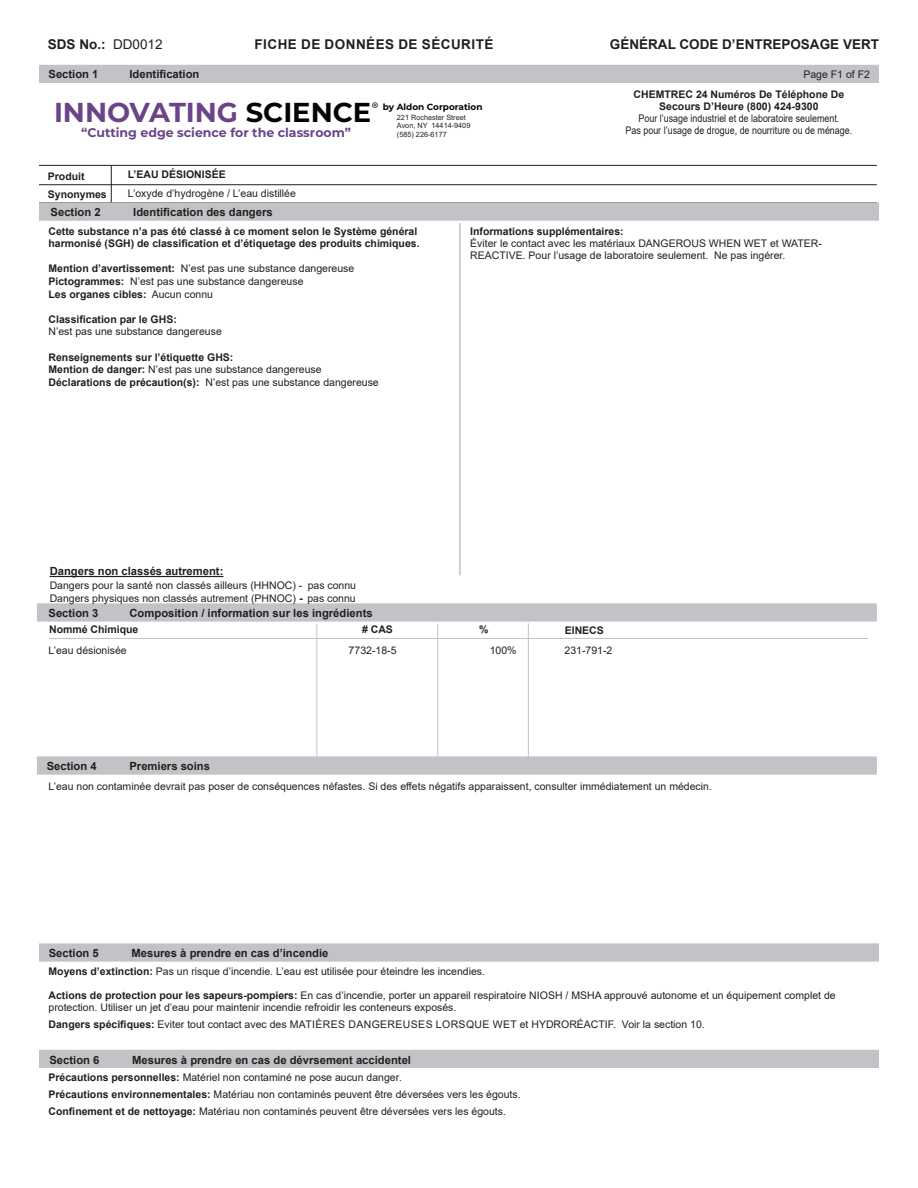
<style>
.page{position:relative;width:918px;height:1188px;background:#fff}
.page>*{position:absolute;margin:0;border:0;box-sizing:border-box;transform-origin:0 0}
.t1{font:700 27.3px "Montserrat";color:#6a4487}
.t2{font:700 13.5px "Arial";color:#231f20}
.t3{font:700 13.5px "Arial";letter-spacing:.035em;color:#231f20}
.t4{font:700 12.6px "Montserrat";color:#694588}
.t5{font:700 11.25px "Arial";color:#231f20}
.t6{font:10.5px/12px "Arial";color:#231f20}
.t7{font:700 10.5px/12.6px "Arial";color:#231f20}
.t8{font:10.5px/12px "Arial";color:#231f20;text-align:center;scale:.85 1}
.t9{font:700 8.85px "Montserrat";color:#040503}
.t10{font:7.35px/8.7px "Arial";color:#231f20}
.s1{font-weight:400}
.s2{color:#040503}
.s3{font-weight:700}
.s4{font-weight:700;font-size:11.25px}
</style>
<div class="page">
<hr style="left:111px;top:165px;width:1px;height:39px;background:#231f20">
<div style="left:39px;top:65px;width:840px;height:18px;background:#c2c3c6"></div>
<div style="left:37px;top:756px;width:840px;height:19px;background:#c2c3c6;border:2px solid #c2c3c6"></div>
<div style="left:39px;top:943px;width:840px;height:19px;background:#c2c3c6;border:2px solid #c2c3c6"></div>
<hr style="left:39px;top:184px;width:838px;height:1px;background:#231f20">
<div style="left:39px;top:1050px;width:840px;height:18px;background:#c2c3c6"></div>
<div style="left:37px;top:603px;width:840px;height:19px;background:#c2c3c6;border:2px solid #c2c3c6"></div>
<div style="left:39px;top:202px;width:840px;height:19px;background:#c2c3c6;border:2px solid #c2c3c6"></div>
<hr style="left:39px;top:165px;width:838px;height:1px;background:#231f20">
<hr style="left:437px;top:624px;width:1px;height:135px;background:#c2c3c6">
<hr style="left:49px;top:638px;width:819px;height:1px;background:#c2c3c6">
<hr style="left:316px;top:624px;width:1px;height:135px;background:#c2c3c6">
<hr style="left:528px;top:623px;width:1px;height:135px;background:#c2c3c6">
<hr style="left:459px;top:223px;width:2px;height:352px;background:#c2c3c6">
<hr style="left:50px;top:576px;width:173px;height:1px;background:#231f20">
<p class="t2" style="left:48px;top:35px;width:116px">SDS No.: <span class="s1">DD0012</span></p>
<p class="t2" style="left:610px;top:35px;width:271px">GÉNÉRAL CODE D’ENTREPOSAGE VERT</p>
<p class="t3" style="left:255px;top:35px;width:240px">FICHE DE DONNÉES DE SÉCURITÉ</p>
<p class="t5" style="left:49px;top:66px;width:52px">Section 1</p>
<p class="t5" style="left:130px;top:66px;width:72px">Identification</p>
<p class="t1" style="left:54px;top:93px;width:326px">INNOVATING <span class="s2">SCIENCE</span><sup>®</sup></p>
<p class="t4" style="left:81px;top:123px;width:271px">“Cutting edge science for the classroom”</p>
<p class="t9" style="left:383px;top:101px;width:101px">by Aldon Corporation</p>
<p class="t10" style="left:397px;top:113px;width:75px">221 Rochester Street<br>Avon, NY 14414-9409 (585) 226-6177</p>
<p class="t6" style="left:803px;top:68px;width:68px">Page F1 of F2</p>
<p class="t8" style="left:626px;top:88px;width:268px"><span class="s3">CHEMTREC 24 Numéros De Téléphone De Secours D’Heure (800) 424-9300<br></span>Pour l’usage industriel et de laboratoire seulement.<br>Pas pour l’usage de drogue, de nourriture ou de ménage.</p>
<p class="t6" style="left:128px;top:165px;width:170px;line-height:18.5px"><span class="s3">L’EAU DÉSIONISÉE<br></span>L’oxyde d’hydrogène / L’eau distillée</p>
<p class="t7" style="left:49px;top:225px;width:373px">Cette substance n’a pas été classé à ce moment selon le Système général harmonisé (SGH) de classification et d’étiquetage des produits chimiques.</p>
<p class="t6" style="left:49px;top:262px;width:307px;line-height:12.6px"><span class="s3">Mention d’avertissement:</span> N’est pas une substance dangereuse<br><span class="s3">Pictogrammes:</span> N’est pas une substance dangereuse<br><span class="s3">Les organes cibles:</span> Aucun connu</p>
<p class="t6" style="left:49px;top:313px;width:175px;line-height:12.6px"><span class="s3">Classification par le GHS:<br></span>N’est pas une substance dangereuse</p>
<p class="t7" style="left:49px;top:351px;width:332px">Renseignements sur l’étiquette GHS:<br>Mention de danger: <span class="s1">N’est pas une substance dangereuse<br></span>Déclarations de précaution(s): <span class="s1">N’est pas une substance dangereuse</span></p>
<p class="t7" style="left:48px;top:170px;width:38px">Produit</p>
<p class="t7" style="left:48px;top:188px;width:60px">Synonymes</p>
<p class="t5" style="left:51px;top:204px;width:52px">Section 2</p>
<p class="t5" style="left:133px;top:204px;width:141px">Identification des dangers</p>
<p class="t6" style="left:470px;top:225px;width:353px"><span class="s3">Informations supplémentaires:<br></span>Éviter le contact avec les matériaux DANGEROUS WHEN WET et WATER-<br>REACTIVE. Pour l’usage de laboratoire seulement. Ne pas ingérer.</p>
<p class="t5" style="left:50px;top:563px;width:175px">Dangers non classés autrement:</p>
<p class="t6" style="left:50px;top:578px;width:308px;line-height:13.5px">Dangers pour la santé non classés ailleurs (HHNOC) -<br>Dangers physiques non classés autrement (PHNOC) <span class="s4">-</span> pas connu</p>
<p class="t6" style="left:308px;top:579px;width:50px">pas connu</p>
<p class="t5" style="left:49px;top:605px;width:52px">Section 3</p>
<p class="t5" style="left:130px;top:605px;width:245px">Composition / information sur les ingrédients</p>
<p class="t7" style="left:49px;top:623px;width:91px">Nommé Chimique</p>
<p class="t7" style="left:362px;top:623px;width:32px"># CAS</p>
<p class="t7" style="left:479px;top:623px;width:11px">%</p>
<p class="t7" style="left:565px;top:624px;width:41px">EINECS</p>
<p class="t6" style="left:49px;top:644px;width:80px">L’eau désionisée</p>
<p class="t6" style="left:349px;top:644px;width:49px">7732-18-5</p>
<p class="t6" style="left:490px;top:644px;width:28px">100%</p>
<p class="t6" style="left:565px;top:644px;width:49px">231-791-2</p>
<p class="t5" style="left:47px;top:758px;width:52px">Section 4</p>
<p class="t5" style="left:129px;top:758px;width:82px">Premiers soins</p>
<p class="t6" style="left:49px;top:780px;width:665px">L’eau non contaminée devrait pas poser de conséquences néfastes. Si des effets négatifs apparaissent, consulter immédiatement un médecin.</p>
<p class="t5" style="left:49px;top:945px;width:52px">Section 5</p>
<p class="t5" style="left:132px;top:945px;width:198px">Mesures à prendre en cas d’incendie</p>
<p class="t6" style="left:49px;top:965px;width:438px"><span class="s3">Moyens d’extinction:</span> Pas un risque d’incendie. L’eau est utilisée pour éteindre les incendies.</p>
<p class="t6" style="left:49px;top:989px;width:789px"><span class="s3">Actions de protection pour les sapeurs-pompiers:</span> En cas d’incendie, porter un appareil respiratoire NIOSH / MSHA approuvé autonome et un équipement complet de protection. Utiliser un jet d’eau pour maintenir incendie refroidir les conteneurs exposés.</p>
<p class="t6" style="left:49px;top:1018px;width:658px"><span class="s3">Dangers spécifiques:</span> Eviter tout contact avec des MATIÈRES DANGEREUSES LORSQUE WET et HYDRORÉACTIF. Voir la section 10.</p>
<p class="t5" style="left:49px;top:1052px;width:52px">Section 6</p>
<p class="t5" style="left:132px;top:1052px;width:280px">Mesures à prendre en cas de dévrsement accidentel</p>
<p class="t6" style="left:49px;top:1069px;width:474px;line-height:16.8px"><span class="s3">Précautions personnelles:</span> Matériel non contaminé ne pose aucun danger.<br><span class="s3">Précautions environnementales:</span> Matériau non contaminés peuvent être déversées vers les égouts.<br><span class="s3">Confinement et de nettoyage:</span> Matériau non contaminés peuvent être déversées vers les égouts.</p>
</div>
